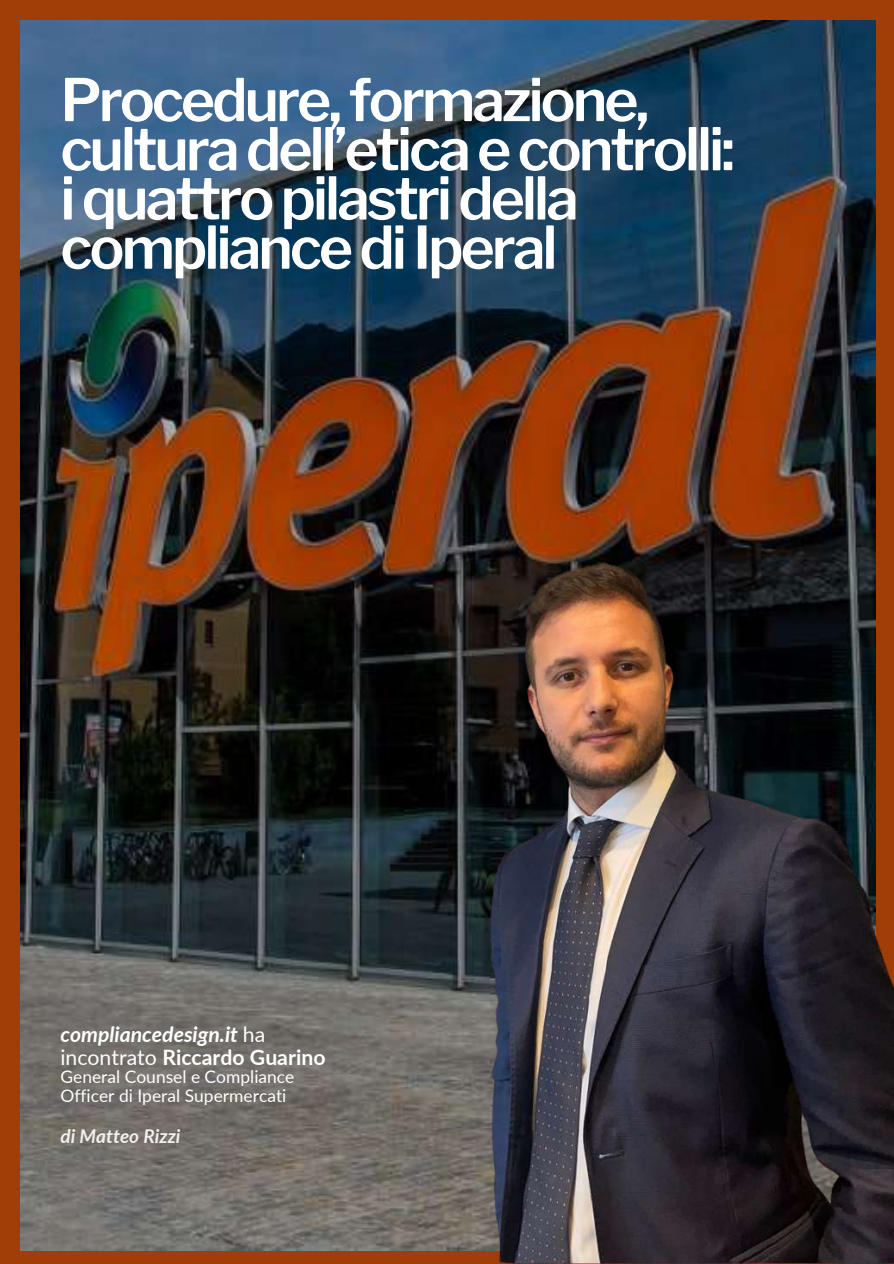
<style>
.page{position:relative;width:894px;height:1264px;background:#fff}
.page>*{position:absolute;margin:0;border:0;box-sizing:border-box;transform-origin:0 0}
.t1{font:600 58.35px/49.2px "Libre Franklin";letter-spacing:-.05em;color:#fff}
.t2{font:italic 700 21.15px/23px "Lato";color:#fff}
.t3{font:italic 700 19.05px "Lato";color:#efefef}
.t4{font:17.4px/18.8px "Lato";color:#fff}
.s1{font-weight:400;font-style:normal}
.s2{font-style:normal}
</style>
<div class="page">
<div style="left:0;top:0;width:893px;height:1263px;background:#a13e08"></div>
<img style="left:21px;top:20px;width:854px;height:1230px">
<img style="left:232px;top:562px;width:661px;height:701px">
<p class="t1" style="left:60px;top:75px;width:676px">Procedure, formazione, cultura dell’etica e controlli: i quattro pilastri della compliance di Iperal</p>
<p class="t2" style="left:60px;top:1022px;width:266px">compliancedesign.it <span class="s1">ha incontrato</span> <span class="s2">Riccardo Guarino</span></p>
<p class="t4" style="left:60px;top:1067px;width:235px">General Counsel e Compliance<br>Officer di Iperal Supermercati</p>
<p class="t3" style="left:60px;top:1124px;width:122px">di Matteo Rizzi</p>
</div>
